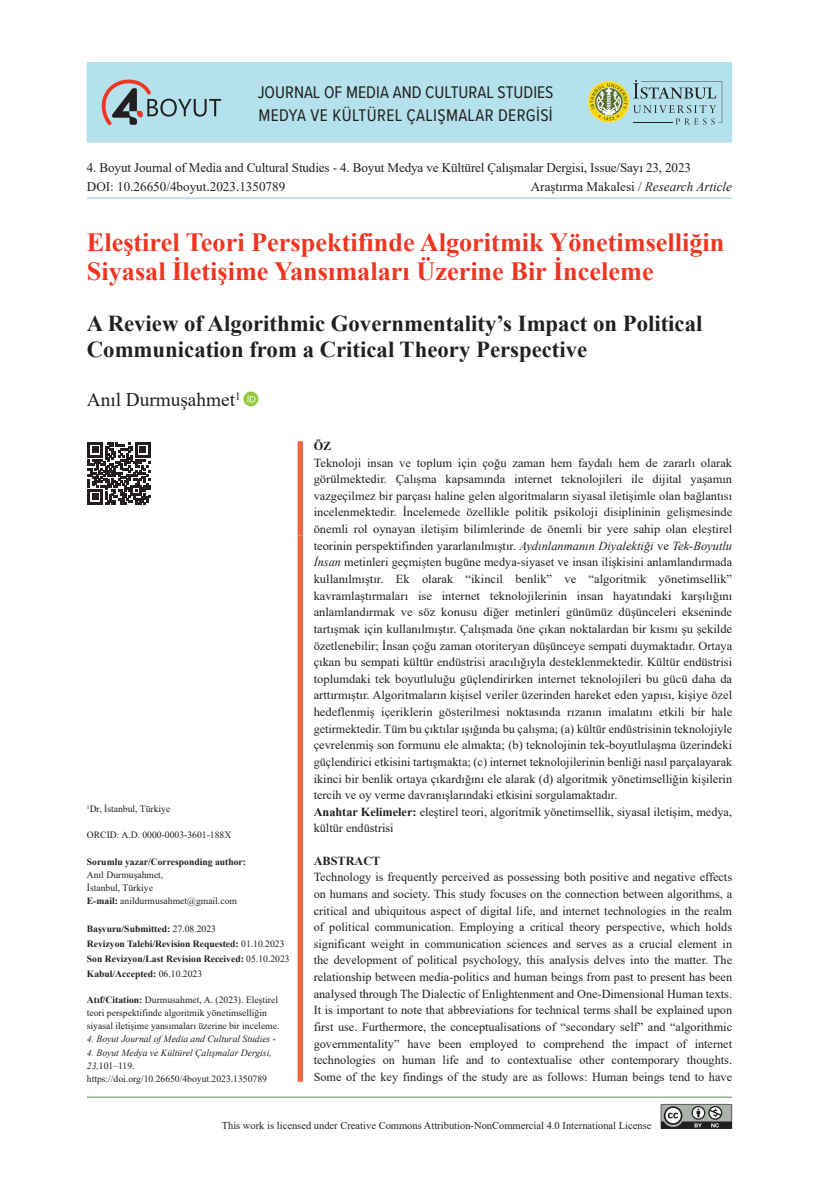
<style>
.page{position:relative;width:819px;height:1191px;background:#fff}
.page>*{position:absolute;margin:0;border:0;box-sizing:border-box;transform-origin:0 0}
.t1{font:700 26.25px/29.8px "Times New Roman";color:#ef3522}
.t2{font:700 22.75px/26.2px "Times New Roman";color:#231f20}
.t3{font:19.25px "Times New Roman";color:#231f20}
.t4{font:17.5px/22.8px "Proxima Nova Cond";color:#231f20}
.t5{font:13.12px/19.1px "Times New Roman";letter-spacing:-.01em;color:#231f20}
.t6{font:12.25px/16.6px "Times New Roman";color:#231f20}
.t7{font:700 12.25px "Times New Roman";color:#231f20}
.t8{font:10.5px "Times New Roman";color:#231f20}
.t9{font:9.62px/13.1px "Times New Roman";color:#231f20}
.t10{font:700 9.62px/14.9px "Times New Roman";color:#231f20}
.t11{font:italic 9.62px "Times New Roman";color:#231f20}
.s1{font-style:italic}
.s2{font-weight:700}
.s3{font-weight:400}
</style>
<div class="page">
<div style="left:87px;top:62px;width:645px;height:81px;background:#b4e1eb"></div>
<div style="left:297px;top:441px;width:6px;height:94px;background:#f26640"></div>
<div style="left:297px;top:535px;width:6px;height:546px;background:#f26640"></div>
<hr style="left:87px;top:198px;width:139px;height:1px;background:#80d1de">
<hr style="left:226px;top:198px;width:74px;height:1px;background:#80d1de">
<hr style="left:300px;top:198px;width:209px;height:1px;background:#80d1de">
<hr style="left:509px;top:198px;width:75px;height:1px;background:#80d1de">
<hr style="left:584px;top:198px;width:148px;height:1px;background:#80d1de">
<svg style="left:102px;top:79px;width:119px;height:46px;background:#a1b9bf"></svg>
<svg style="left:588px;top:80px;width:134px;height:45px;background:#aac7b6"></svg>
<svg style="left:243px;top:391px;width:15px;height:15px"></svg>
<svg style="left:247px;top:394px;width:8px;height:8px"></svg>
<svg style="left:88px;top:442px;width:62px;height:62px"></svg>
<hr style="left:87px;top:1096px;width:645px;height:1px;background:#5d875a">
<svg style="left:660px;top:1104px;width:72px;height:25px;background:#818280"></svg>
<h3 class="t4" style="left:258px;top:80px;width:297px">JOURNAL OF MEDIA AND CULTURAL STUDIES<br>MEDYA VE KÜLTÜREL ÇALIŞMALAR DERGİSİ</h3>
<p class="t5" style="left:87px;top:157px;width:605px">4. Boyut Journal of Media and Cultural Studies - 4. Boyut Medya ve Kültürel Çalışmalar Dergisi, Issue/Sayı 23, 2023<br>DOI: 10.26650/4boyut.2023.1350789</p>
<p class="t5" style="left:531px;top:176px;width:203px">Araştırma Makalesi / <span class="s1">Research Article</span></p>
<h1 class="t1" style="left:87px;top:226px;width:639px">Eleştirel Teori Perspektifinde Algoritmik Yönetimselliğin<br>Siyasal İletişime Yansımaları Üzerine Bir İnceleme</h1>
<h2 class="t2" style="left:87px;top:309px;width:617px">A Review of Algorithmic Governmentality’s Impact on Political<br>Communication from a Critical Theory Perspective</h2>
<h3 class="t3" style="left:87px;top:386px;width:155px">Anıl Durmuşahmet<sup>1</sup></h3>
<p class="t7" style="left:314px;top:437px;width:19px">ÖZ</p>
<p class="t6" style="left:314px;top:454px;width:420px">Teknoloji insan ve toplum için çoğu zaman hem faydalı hem de zararlı olarak görülmektedir. Çalışma kapsamında internet teknolojileri ile dijital yaşamın vazgeçilmez bir parçası haline gelen algoritmaların siyasal iletişimle olan bağlantısı incelenmektedir. İncelemede özellikle politik psikoloji disiplininin gelişmesinde önemli rol oynayan iletişim bilimlerinde de önemli bir yere sahip olan eleştirel teorinin perspektifinden yararlanılmıştır. <span class="s1">Aydınlanmanın Diyalektiği</span> ve <span class="s1">Tek-Boyutlu İnsan</span> metinleri geçmişten bugüne medya-siyaset ve insan ilişkisini anlamlandırmada kullanılmıştır. Ek olarak “ikincil benlik” ve “algoritmik yönetimsellik” kavramlaştırmaları ise internet teknolojilerinin insan hayatındaki karşılığını anlamlandırmak ve söz konusu diğer metinleri günümüz düşünceleri ekseninde tartışmak için kullanılmıştır. Çalışmada öne çıkan noktalardan bir kısmı şu şekilde özetlenebilir; İnsan çoğu zaman otoriteryan düşünceye sempati duymaktadır. Ortaya çıkan bu sempati kültür endüstrisi aracılığıyla desteklenmektedir. Kültür endüstrisi toplumdaki tek boyutluluğu güçlendirirken internet teknolojileri bu gücü daha da arttırmıştır. Algoritmaların kişisel veriler üzerinden hareket eden yapısı, kişiye özel hedeflenmiş içeriklerin gösterilmesi noktasında rızanın imalatını etkili bir hale getirmektedir. Tüm bu çıktılar ışığında bu çalışma; (a) kültür endüstrisinin teknolojiyle çevrelenmiş son formunu ele almakta; (b) teknolojinin tek-boyutlulaşma üzerindeki güçlendirici etkisini tartışmakta; (c) internet teknolojilerinin benliği nasıl parçalayarak ikinci bir benlik ortaya çıkardığını ele alarak (d) algoritmik yönetimselliğin kişilerin tercih ve oy verme davranışlarındaki etkisini sorgulamaktadır.<br><span class="s2">Anahtar Kelimeler:</span> eleştirel teori, algoritmik yönetimsellik, siyasal iletişim, medya, kültür endüstrisi</p>
<p class="t7" style="left:314px;top:851px;width:68px">ABSTRACT</p>
<p class="t6" style="left:314px;top:868px;width:420px;text-align:justify">Technology is frequently perceived as possessing both positive and negative effects on humans and society. This study focuses on the connection between algorithms, a critical and ubiquitous aspect of digital life, and internet technologies in the realm of political communication. Employing a critical theory perspective, which holds significant weight in communication sciences and serves as a crucial element in the development of political psychology, this analysis delves into the matter. The relationship between media-politics and human beings from past to present has been analysed through The Dialectic of Enlightenment and One-Dimensional Human texts.<br>It is important to note that abbreviations for technical terms shall be explained upon first use. Furthermore, the conceptualisations of “secondary self” and “algorithmic governmentality” have been employed to comprehend the impact of internet technologies on human life and to contextualise other contemporary thoughts.<br>Some of the key findings of the study are as follows: Human beings tend to have</p>
<p class="t8" style="left:222px;top:1118px;width:431px">This work is licensed under Creative Commons Attribution-NonCommercial 4.0 International License</p>
<p class="t9" style="left:87px;top:802px;width:85px"><sup>1</sup>Dr, İstanbul, Türkiye</p>
<p class="t9" style="left:87px;top:828px;width:146px">ORCID: A.D. 0000-0003-3601-188X</p>
<p class="t10" style="left:87px;top:853px;width:161px">Sorumlu yazar/Corresponding author:</p>
<p class="t9" style="left:87px;top:867px;width:152px">Anıl Durmuşahmet,<br>İstanbul, Türkiye<br><span class="s2">E-mail:</span> anildurmusahmet@gmail.com</p>
<p class="t10" style="left:87px;top:921px;width:204px">Başvuru/Submitted: <span class="s3">27.08.2023<br></span>Revizyon Talebi/Revision Requested: <span class="s3">01.10.2023<br></span>Son Revizyon/Last Revision Received: <span class="s3">05.10.2023<br></span>Kabul/Accepted: <span class="s3">06.10.2023</span></p>
<p class="t9" style="left:87px;top:993px;width:194px"><span class="s2">Atıf/Citation:</span> Durmusahmet, A. (2023). Eleştirel teori perspektifinde algoritmik yönetimselliğin siyasal iletişime yansımaları üzerine bir inceleme.</p>
<p class="t11" style="left:87px;top:1032px;width:191px">4. Boyut Journal of Media and Cultural Studies -</p>
<p class="t9" style="left:87px;top:1045px;width:186px"><span class="s1">4. Boyut Medya ve Kültürel Çalışmalar Dergisi,<br>23,</span>101–119. https://doi.org/10.26650/4boyut.2023.1350789</p>
</div>
